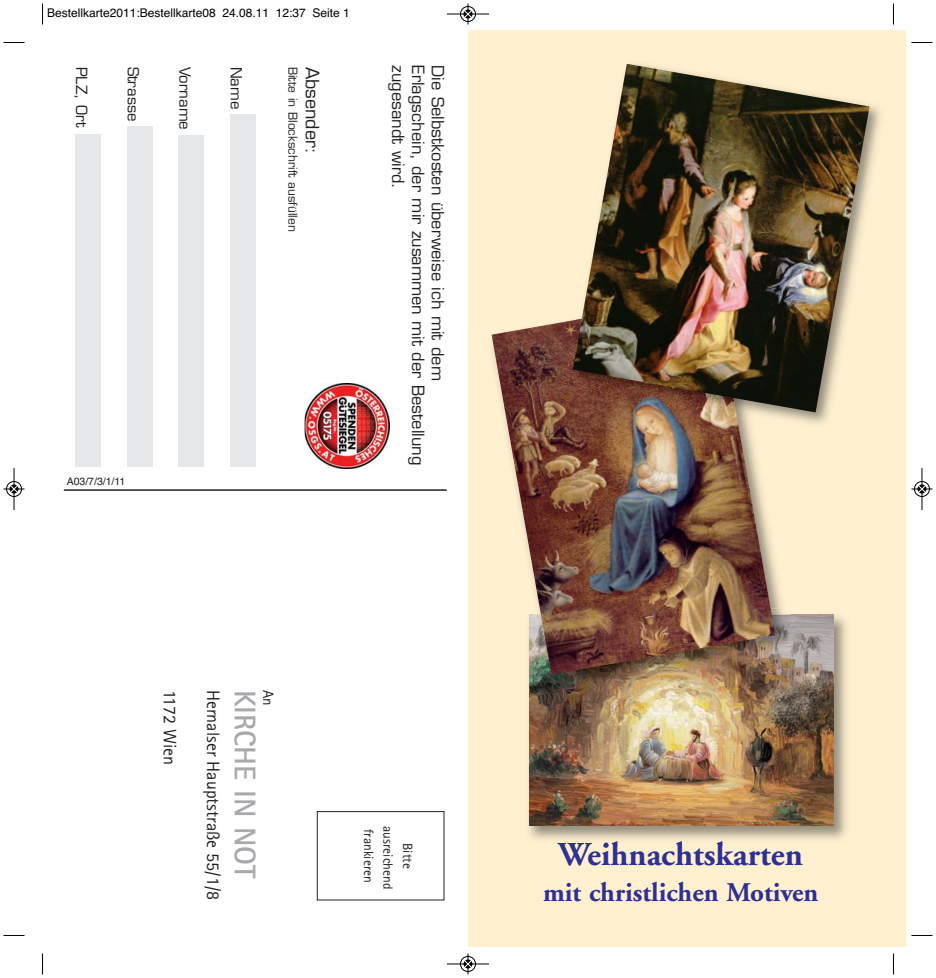
<style>
.page{position:relative;width:936px;height:978px;background:#fff}
.page>*{position:absolute;margin:0;border:0;box-sizing:border-box;transform-origin:0 0}
.t1{font:700 33px "Adobe Garamond";color:#2e3092}
.t2{font:700 30px "Rotis Sans Serif";color:#a7a9ac}
.t3{font:700 27px "Adobe Garamond";color:#2e3092}
.t4{font:18px "Rotis Sans Serif";color:#231f20}
.t5{font:18px "Eurostile";color:#231f20}
.t6{font:16.5px "Eurostile";color:#231f20}
.t7{font:15px "Eurostile";color:#231f20}
.t8{font:15px "Rotis Sans Serif";color:#231f20}
.t9{font:13.5px "Rotis Sans Serif";color:#231f20}
.t10{font:12px "Helvetica";color:#000}
.t11{font:12px "Eurostile";color:#231f20}
.t12{font:10.5px "Helvetica";color:#231f20}
.s1{font-size:16.5px}
</style>
<div class="page">
<div style="left:468px;top:31px;width:437px;height:916px;background:#fff0d0"></div>
<hr style="left:64px;top:489px;width:382px;height:2px;background:#231f20">
<div style="left:317px;top:811px;width:127px;height:89px;border:1px solid #231f20"></div>
<div style="left:230px;top:114px;width:25px;height:352px;background:#e6e7e8"></div>
<div style="left:178px;top:135px;width:26px;height:331px;background:#e6e7e8"></div>
<div style="left:127px;top:126px;width:25px;height:340px;background:#e6e7e8"></div>
<div style="left:75px;top:134px;width:26px;height:332px;background:#e6e7e8"></div>
<img style="left:305px;top:384px;width:84px;height:85px">
<img style="left:528px;top:614px;width:319px;height:231px">
<img style="left:557px;top:841px;width:89px;height:4px">
<img style="left:529px;top:615px;width:304px;height:211px">
<img style="left:775px;top:608px;width:15px;height:7px">
<img style="left:533px;top:615px;width:264px;height:81px">
<img style="left:491px;top:322px;width:284px;height:352px">
<img style="left:576px;top:105px;width:305px;height:329px">
<img style="left:575px;top:412px;width:181px;height:9px">
<img style="left:563px;top:320px;width:173px;height:97px">
<img style="left:573px;top:64px;width:296px;height:348px">
<svg style="left:42px;top:4px;width:1px;height:21px"></svg>
<svg style="left:4px;top:42px;width:21px;height:1px"></svg>
<svg style="left:892px;top:4px;width:2px;height:21px"></svg>
<svg style="left:911px;top:42px;width:21px;height:1px"></svg>
<svg style="left:42px;top:953px;width:1px;height:21px"></svg>
<svg style="left:4px;top:935px;width:21px;height:1px"></svg>
<svg style="left:892px;top:953px;width:2px;height:21px"></svg>
<svg style="left:911px;top:935px;width:21px;height:1px"></svg>
<div style="left:460px;top:6px;width:16px;height:16px;border:1px solid #fff;border-radius:50%"></div>
<hr style="left:447px;top:14px;width:42px;height:1px;background:#000">
<div style="left:460px;top:6px;width:15px;height:16px;border:1px solid #000;border-radius:50%"></div>
<svg style="left:464px;top:4px;width:8px;height:21px"></svg>
<div style="left:460px;top:956px;width:16px;height:16px;border:1px solid #fff;border-radius:50%"></div>
<hr style="left:447px;top:964px;width:42px;height:1px;background:#000">
<div style="left:460px;top:956px;width:15px;height:16px;border:1px solid #000;border-radius:50%"></div>
<svg style="left:464px;top:953px;width:8px;height:21px"></svg>
<hr style="left:14px;top:468px;width:1px;height:42px;background:#000">
<div style="left:6px;top:481px;width:16px;height:16px;border:1px solid #000;border-radius:50%"></div>
<svg style="left:4px;top:485px;width:21px;height:8px"></svg>
<div style="left:913px;top:481px;width:16px;height:16px;border:1px solid #fff;border-radius:50%"></div>
<hr style="left:921px;top:468px;width:1px;height:42px;background:#000">
<div style="left:914px;top:481px;width:15px;height:16px;border:1px solid #000;border-radius:50%"></div>
<svg style="left:911px;top:485px;width:21px;height:8px"></svg>
<p class="t10" style="left:47px;top:8px;width:304px">Bestellkarte2011:Bestellkarte08 24.08.11 12:37 Seite 1</p>
<p class="t7" style="left:88px;top:67px;width:63px;rotate:90deg">PLZ, Ort</p>
<p class="t7" style="left:139px;top:67px;width:56px;rotate:90deg">Strasse</p>
<p class="t7" style="left:191px;top:67px;width:65px;rotate:90deg">Vorname</p>
<p class="t7" style="left:242px;top:67px;width:44px;rotate:90deg">Name</p>
<p class="t11" style="left:297px;top:67px;width:167px;rotate:90deg">Bitte in Blockschrift ausfüllen</p>
<p class="t5" style="left:319px;top:67px;width:89px;rotate:90deg">Absender<span class="s1">:</span></p>
<p class="t12" style="left:67px;top:478px;width:60px">A03/7/3/1/11</p>
<p class="t6" style="left:404px;top:65px;width:125px;rotate:90deg">zugesandt wird.</p>
<p class="t6" style="left:424px;top:65px;width:401px;rotate:90deg">Erlagschein, der mir zusammen mit der Bestellung</p>
<p class="t6" style="left:444px;top:65px;width:317px;rotate:90deg">Die Selbstkosten überweise ich mit dem</p>
<p class="t4" style="left:176px;top:690px;width:77px;rotate:90deg">1172 Wien</p>
<p class="t4" style="left:219px;top:690px;width:212px;rotate:90deg">Hernalser Hauptstraße 55/1/8</p>
<h2 class="t2" style="left:255px;top:690px;width:190px;rotate:90deg">KIRCHE IN NOT</h2>
<p class="t8" style="left:273px;top:690px;width:17px;rotate:90deg">An</p>
<p class="t9" style="left:373px;top:829px;width:55px;rotate:90deg">frankieren</p>
<p class="t9" style="left:393px;top:826px;width:65px;rotate:90deg">ausreichend</p>
<p class="t9" style="left:412px;top:843px;width:27px;rotate:90deg">Bitte</p>
<h1 class="t1" style="left:558px;top:841px;width:246px">Weihnachtskarten</h1>
<h3 class="t3" style="left:543px;top:881px;width:277px">mit christlichen Motiven</h3>
</div>
